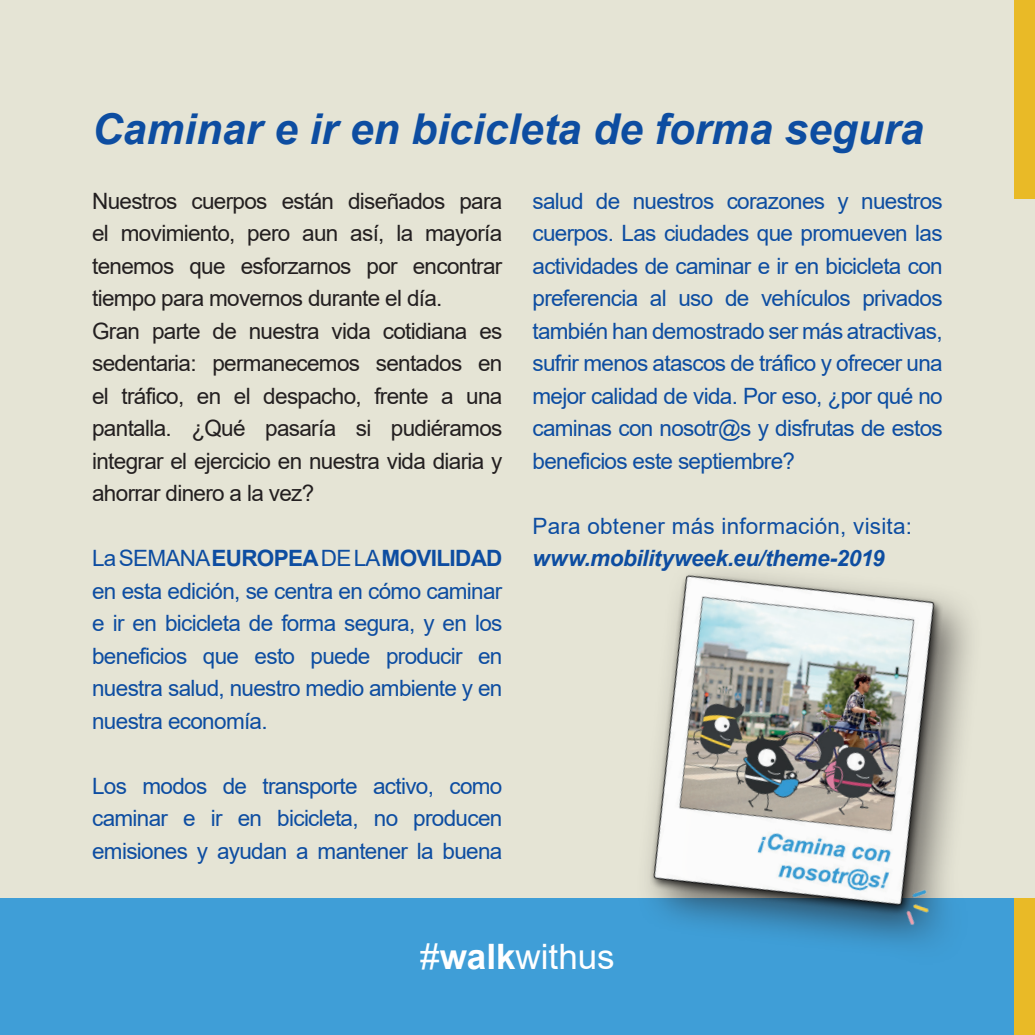
<style>
.page{position:relative;width:1035px;height:1035px;background:#e5e4d5}
.page>*{position:absolute;margin:0;border:0;box-sizing:border-box;transform-origin:0 0}
.t1{font:italic 700 42.5px "Arial";color:#0d4da1}
.t2{font:35px "Arial";color:#fff}
.t3{font:22.5px/32.5px "Arial";letter-spacing:-.03em;color:#0d4da1;text-align:justify}
.t4{font:22.5px/32.5px "Arial";letter-spacing:-.03em;color:#231f20}
.t5{font:22.5px "Arial";letter-spacing:.01em;color:#0d4da1}
.t6{font:italic 700 22.5px "Arial";letter-spacing:-.02em;color:#0d4da1}
.s1{font-weight:700}
</style>
<div class="page">
<div style="left:1003px;top:898px;width:32px;height:137px;background:#e9ba27"></div>
<div style="left:1013px;top:0;width:22px;height:198px;background:#e9ba27"></div>
<div style="left:0;top:898px;width:1013px;height:137px;background:#3f9ed7"></div>
<img style="left:648px;top:573px;width:366px;height:418px">
<h1 class="t1" style="left:92px;top:100px;width:833px">Caminar e ir en bicicleta de forma segura</h1>
<p class="t4" style="left:92px;top:184px;width:412px">Nuestros cuerpos están diseñados para el movimiento, pero aun así, la mayoría tenemos que esforzarnos por encontrar tiempo para movernos durante el día.<br>Gran parte de nuestra vida cotidiana es sedentaria: permanecemos sentados en el tráfico, en el despacho, frente a una pantalla. ¿Qué pasaría si pudiéramos integrar el ejercicio en nuestra vida diaria y ahorrar dinero a la vez?</p>
<p class="t3" style="left:532px;top:184px;width:412px">salud de nuestros corazones y nuestros cuerpos. Las ciudades que promueven las actividades de caminar e ir en bicicleta con preferencia al uso de vehículos privados también han demostrado ser más atractivas, sufrir menos atascos de tráfico y ofrecer una mejor calidad de vida. Por eso, ¿por qué no caminas con nosotr@s y disfrutas de estos beneficios este septiembre?</p>
<p class="t3" style="left:92px;top:542px;width:412px">La SEMANA <span class="s1">EUROPEA</span> DE LA <span class="s1">MOVILIDAD </span>en esta edición, se centra en cómo caminar e ir en bicicleta de forma segura, y en los beneficios que esto puede producir en nuestra salud, nuestro medio ambiente y en nuestra economía.</p>
<p class="t3" style="left:92px;top:769px;width:412px">Los modos de transporte activo, como caminar e ir en bicicleta, no producen emisiones y ayudan a mantener la buena</p>
<p class="t5" style="left:532px;top:510px;width:381px">Para obtener más información, visita:</p>
<p class="t6" style="left:532px;top:543px;width:354px">www.mobilityweek.eu/theme-2019</p>
<h2 class="t2" style="left:420px;top:932px;width:196px">#<span class="s1">walk</span>withus</h2>
</div>
